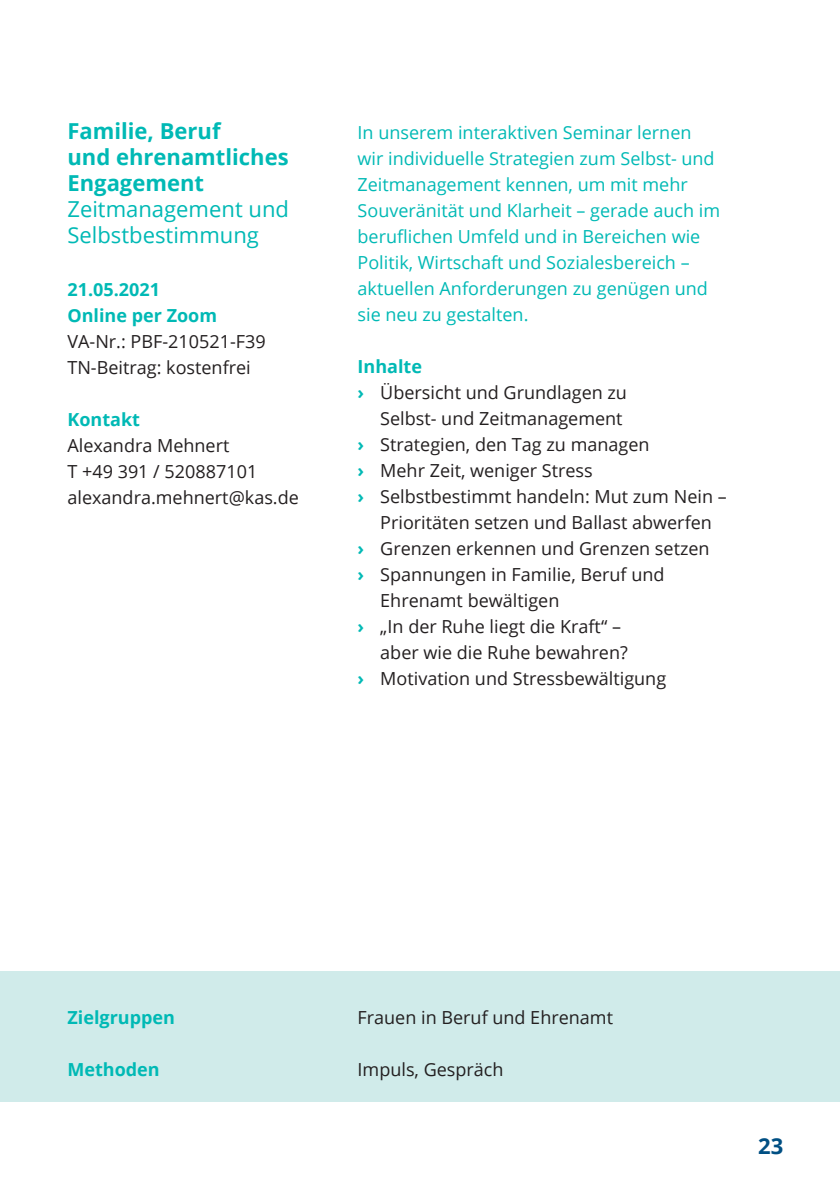
<style>
.page{position:relative;width:840px;height:1191px;background:#fff}
.page>*{position:absolute;margin:0;border:0;box-sizing:border-box;transform-origin:0 0}
.t1{font:700 22px/26px "Open Sans";color:#00b9b5}
.t2{font:22px/26px "Open Sans";color:#00b9b5}
.t3{font:700 22px "Open Sans";color:#004f83}
.t4{font:18px/26px "Open Sans";color:#231f20}
.t5{font:18px/26px "Open Sans";color:#00b9b5}
.t6{font:700 18px/26px "Open Sans";color:#00b9b5}
.s1{font-weight:700;color:#00b9b5}
</style>
<div class="page">
<div style="left:0;top:971px;width:839px;height:130px;background:#d0ebea"></div>
<p class="t1" style="left:67px;top:118px;width:223px">Familie, Beruf<br>und ehrenamtliches<br>Engagement</p>
<p class="t2" style="left:67px;top:196px;width:223px">Zeitmanagement und<br>Selbstbestimmung</p>
<p class="t6" style="left:67px;top:275px;width:151px">21.05.2021<br>Online per Zoom</p>
<p class="t4" style="left:67px;top:327px;width:200px">VA-Nr.: PBF-210521-F39<br>TN-Beitrag: kostenfrei</p>
<p class="t6" style="left:67px;top:405px;width:74px">Kontakt</p>
<p class="t4" style="left:67px;top:431px;width:233px">Alexandra Mehnert<br>T +49 391 / 520887101 alexandra.mehnert@kas.de</p>
<p class="t5" style="left:357px;top:119px;width:364px">In unserem interaktiven Seminar lernen wir individuelle Strategien zum Selbst- und Zeitmanagement kennen, um mit mehr Souveränität und Klarheit – gerade auch im beruflichen Umfeld und in Bereichen wie Politik, Wirtschaft und Sozialesbereich – aktuellen Anforderungen zu genügen und sie neu zu gestalten.</p>
<p class="t6" style="left:357px;top:353px;width:66px">Inhalte</p>
<p class="t4" style="left:357px;top:379px;width:271px"><span class="s1">›</span> Übersicht und Grundlagen zu</p>
<p class="t4" style="left:380px;top:405px;width:244px">Selbst- und Zeitmanagement</p>
<p class="t4" style="left:357px;top:431px;width:293px"><span class="s1">›</span> Strategien, den Tag zu managen</p>
<p class="t4" style="left:357px;top:457px;width:237px"><span class="s1">›</span> Mehr Zeit, weniger Stress</p>
<p class="t4" style="left:357px;top:483px;width:370px"><span class="s1">›</span> Selbstbestimmt handeln: Mut zum Nein –</p>
<p class="t4" style="left:380px;top:509px;width:333px">Prioritäten setzen und Ballast abwerfen</p>
<p class="t4" style="left:357px;top:535px;width:353px"><span class="s1">›</span> Grenzen erkennen und Grenzen setzen</p>
<p class="t4" style="left:357px;top:561px;width:308px"><span class="s1">›</span> Spannungen in Familie, Beruf und</p>
<p class="t4" style="left:380px;top:587px;width:180px">Ehrenamt bewältigen</p>
<p class="t4" style="left:357px;top:613px;width:265px"><span class="s1">›</span> „In der Ruhe liegt die Kraft“ –</p>
<p class="t4" style="left:380px;top:639px;width:249px">aber wie die Ruhe bewahren?</p>
<p class="t4" style="left:357px;top:665px;width:310px"><span class="s1">›</span> Motivation und Stressbewältigung</p>
<p class="t6" style="left:67px;top:1003px;width:109px">Zielgruppen</p>
<p class="t6" style="left:67px;top:1055px;width:94px">Methoden</p>
<p class="t4" style="left:357px;top:1003px;width:257px">Frauen in Beruf und Ehrenamt</p>
<p class="t4" style="left:357px;top:1055px;width:147px">Impuls, Gespräch</p>
<p class="t3" style="left:757px;top:1130px;width:27px">23</p>
</div>
